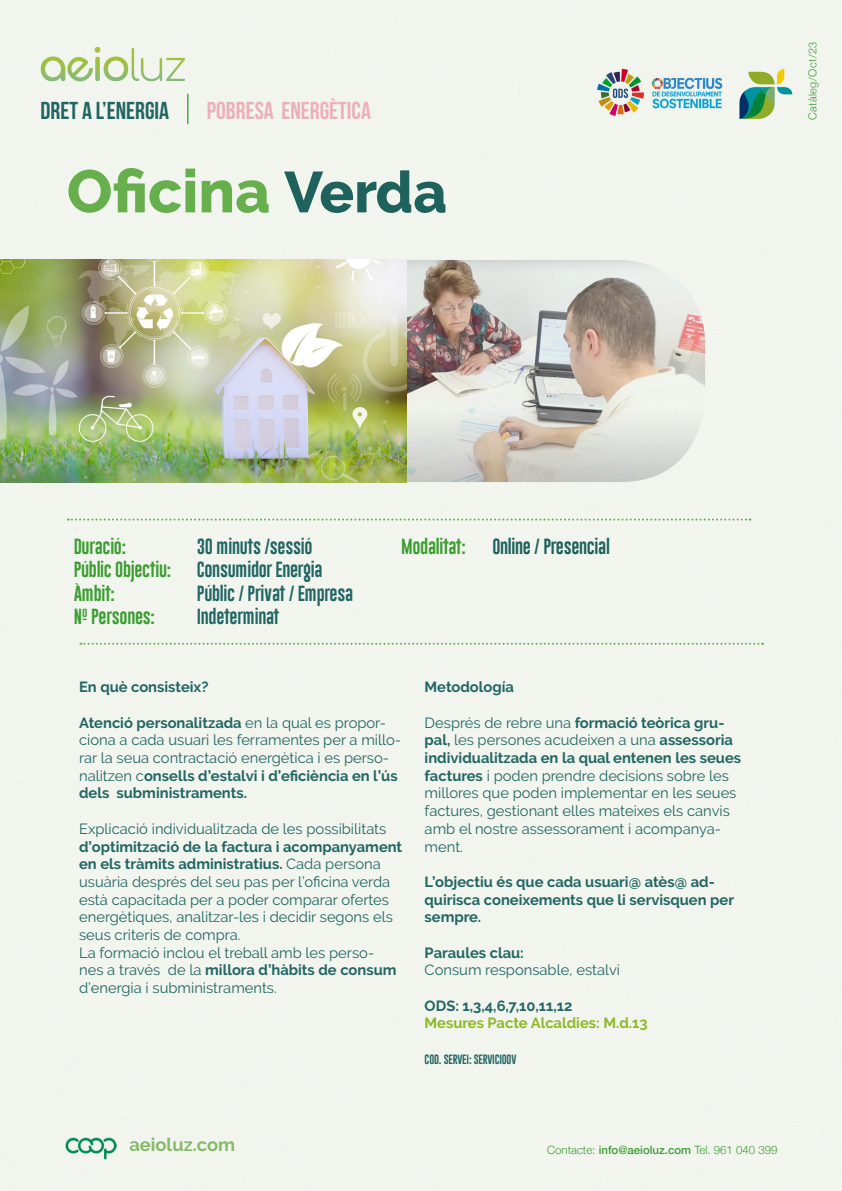
<style>
.page{position:relative;width:842px;height:1191px;background:#f2f4ee}
.page>*{position:absolute;margin:0;border:0;box-sizing:border-box;transform-origin:0 0}
.t1{font:800 60px "Raleway";color:#6db753}
.t2{font:24.5px "Bebas Neue";color:#ebb0b8}
.t3{font:24.5px "Bebas Neue";color:#216663}
.t4{font:700 18.3px "Raleway";color:#8cc370}
.t5{font:16px/23.4px "Gobold Lowplus";letter-spacing:-.02em;color:#216663}
.t6{font:16px/23.4px "Gobold Lowplus";letter-spacing:-.02em;color:#3fa535}
.t7{font:14.7px/17.7px "Raleway";color:#216663}
.t8{font:700 14.7px/17.7px "Raleway";color:#216663}
.t9{font:700 14.7px "Raleway";color:#8fb826}
.t10{font:300 11.4px "Helvetica Neue";color:#3fa535}
.t11{font:300 11px "Helvetica Neue";letter-spacing:.04em;color:#3fa535}
.t12{font:9.8px "Gobold Lowplus";letter-spacing:-.02em;color:#216663}
.s1{font-size:57.5px;color:#216663}
.s2{font-weight:700}
.s3{font-weight:500}
</style>
<div class="page">
<img style="left:406px;top:260px;width:299px;height:222px">
<img style="left:0;top:260px;width:406px;height:222px">
<hr style="left:187px;top:94px;width:1px;height:30px;background:#3fa535">
<img style="left:584px;top:68px;width:150px;height:49px">
<h2 class="t3" style="left:41px;top:97px;width:130px">DRET A L’ENERGIA</h2>
<h2 class="t2" style="left:207px;top:97px;width:166px">POBRESA ENERGÈTICA</h2>
<h1 class="t1" style="left:67px;top:157px;width:382px">Oficina <span class="s1">Verda</span></h1>
<p class="t11" style="left:804px;top:120px;width:80px;rotate:-90deg">Catàleg/Oct/23</p>
<p class="t6" style="left:74px;top:535px;width:99px">Duració:<br>Públic Objectiu:<br>Àmbit:<br>Nº Persones:</p>
<p class="t6" style="left:401px;top:535px;width:66px">Modalitat:</p>
<p class="t5" style="left:492px;top:535px;width:119px">Online / Presencial</p>
<p class="t5" style="left:197px;top:535px;width:158px">30 minuts /sessió<br>Consumidor Energia<br>Públic / Privat / Empresa<br>Indeterminat</p>
<p class="t8" style="left:79px;top:678px;width:131px">En què consisteix?</p>
<p class="t7" style="left:79px;top:713px;width:323px"><span class="s2">Atenció personalitzada</span> en la qual es propor&shy;ciona a cada usuari les ferramentes per a millo&shy;rar la seua contractació energètica i es perso&shy;nalitzen c<span class="s2">onsells d’estalvi i d’eficiència en l’ús dels subministraments.</span></p>
<p class="t7" style="left:79px;top:819px;width:309px">Explicació individualitzada de les possibilitats</p>
<p class="t7" style="left:79px;top:837px;width:325px"><span class="s2">d’optimització de la factura i acompanyament en els tràmits administratius.</span> Cada persona usuària després del seu pas per l’oficina verda està capacitada per a poder comparar ofertes energètiques, analitzar-les i decidir segons els seus criteris de compra.<br>La formació inclou el treball amb les perso&shy;nes a través de la <span class="s2">millora d’hàbits de consum </span>d’energia i subministraments.</p>
<p class="t8" style="left:425px;top:678px;width:91px">Metodología</p>
<p class="t7" style="left:425px;top:713px;width:318px">Després de rebre una <span class="s2">formació teòrica gru&shy;pal,</span> les persones acudeixen a una <span class="s2">assessoria individualitzada en la qual entenen les seues factures</span> i poden prendre decisions sobre les millores que poden implementar en les seues factures, gestionant elles mateixes els canvis amb el nostre assessorament i acompanya&shy;ment.</p>
<p class="t8" style="left:425px;top:873px;width:311px">L’objectiu és que cada usuari@ atès@ ad&shy;quirisca coneixements que li servisquen per sempre.</p>
<p class="t8" style="left:425px;top:943px;width:101px">Paraules clau:</p>
<p class="t7" style="left:425px;top:961px;width:197px">Consum responsable, estalvi</p>
<p class="t8" style="left:425px;top:996px;width:149px">ODS: 1,3,4,6,7,10,11,12</p>
<p class="t9" style="left:425px;top:1014px;width:225px">Mesures Pacte Alcaldies: M.d.13</p>
<p class="t12" style="left:425px;top:1052px;width:93px">COD. SERVEI: SERVICIOOV</p>
<p class="t4" style="left:129px;top:1134px;width:107px">aeioluz.com</p>
<p class="t10" style="left:547px;top:1140px;width:232px">Contacte: <span class="s3">info@aeioluz.com</span> Tel. 961 040 399</p>
</div>
